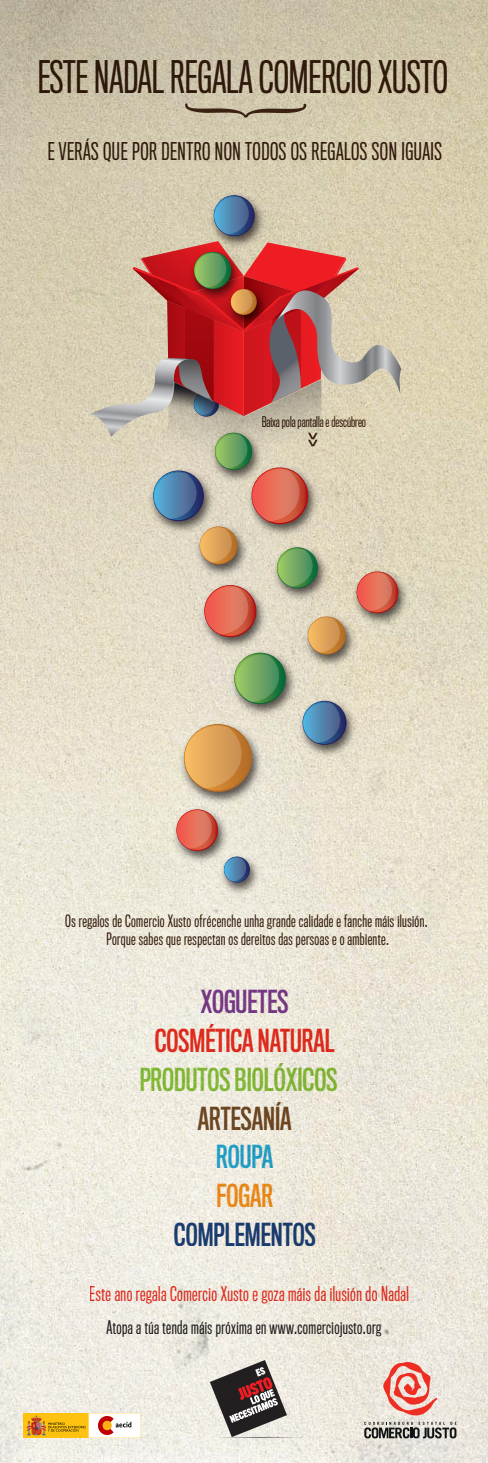
<style>
.page{position:relative;width:488px;height:1463px;background:#fff}
.page>*{position:absolute;margin:0;border:0;box-sizing:border-box;transform-origin:0 0}
.t1{font:41.25px "Titling Gothic FB Comp";color:#3a2111}
.t2{font:29.17px "Titling Gothic FB Comp Standard";color:#8bc63e}
.t3{font:29.17px "Titling Gothic FB Comp Standard";color:#ee2e22}
.t4{font:29.17px "Titling Gothic FB Comp Standard";color:#1d417e}
.t5{font:29.17px "Titling Gothic FB Comp Standard";color:#744c27}
.t6{font:29.17px "Titling Gothic FB Comp Standard";color:#7e3e98}
.t7{font:29.17px "Titling Gothic FB Comp Standard";color:#24aae1}
.t8{font:29.17px "Titling Gothic FB Comp Standard";color:#f7931d}
.t9{font:22.5px "Titling Gothic FB Comp";letter-spacing:.025em;color:#3a2111}
.t10{font:19.42px "Arial Unicode MS";color:#3a2111;scale:.7 1}
.t11{font:18.75px "Titling Gothic FB Comp";letter-spacing:.025em;color:#ee2e22}
.t12{font:17.25px "Titling Gothic FB Comp";letter-spacing:.025em;color:#231f20}
.t13{font:15.75px/18px "Titling Gothic FB Comp";letter-spacing:.025em;color:#3a2111;text-align:center}
.t14{font:13.5px "Titling Gothic FB Comp";color:#3a2111}
</style>
<div class="page">
<img style="left:0;top:0;width:487px;height:1462px">
<svg style="left:218px;top:1436px;width:94px;height:1px"></svg>
<svg style="left:210px;top:1360px;width:77px;height:77px;background:#8f827f"></svg>
<img style="left:23px;top:1413px;width:118px;height:24px">
<svg style="left:383px;top:1361px;width:54px;height:54px;background:#eca197"></svg>
<svg style="left:364px;top:1421px;width:92px;height:17px;background:#93928d"></svg>
<img style="left:114px;top:521px;width:270px;height:39px">
<svg style="left:185px;top:103px;width:121px;height:15px;background:#ab9e86"></svg>
<img style="left:268px;top:541px;width:64px;height:64px">
<svg style="left:277px;top:547px;width:41px;height:41px"></svg>
<svg style="left:277px;top:548px;width:40px;height:39px"></svg>
<svg style="left:278px;top:549px;width:34px;height:37px"></svg>
<img style="left:226px;top:646px;width:74px;height:75px">
<svg style="left:234px;top:652px;width:52px;height:52px"></svg>
<svg style="left:234px;top:653px;width:50px;height:50px"></svg>
<svg style="left:236px;top:654px;width:43px;height:48px;background:#72a665"></svg>
<img style="left:252px;top:521px;width:70px;height:20px">
<img style="left:348px;top:565px;width:64px;height:65px">
<svg style="left:356px;top:571px;width:42px;height:42px"></svg>
<svg style="left:357px;top:572px;width:40px;height:40px"></svg>
<svg style="left:357px;top:572px;width:35px;height:39px"></svg>
<img style="left:196px;top:579px;width:75px;height:75px">
<svg style="left:204px;top:585px;width:52px;height:52px"></svg>
<svg style="left:204px;top:585px;width:51px;height:51px"></svg>
<svg style="left:205px;top:586px;width:43px;height:48px;background:#e0725e"></svg>
<img style="left:168px;top:803px;width:64px;height:64px">
<svg style="left:176px;top:809px;width:42px;height:42px"></svg>
<svg style="left:177px;top:810px;width:40px;height:40px"></svg>
<svg style="left:177px;top:810px;width:34px;height:38px"></svg>
<img style="left:191px;top:521px;width:61px;height:60px">
<svg style="left:200px;top:526px;width:37px;height:38px"></svg>
<div style="left:200px;top:527px;width:36px;height:36px;background:#b77128;border-radius:18px"></div>
<svg style="left:200px;top:527px;width:32px;height:35px"></svg>
<img style="left:176px;top:718px;width:90px;height:90px">
<svg style="left:184px;top:724px;width:68px;height:68px"></svg>
<svg style="left:184px;top:725px;width:66px;height:65px"></svg>
<svg style="left:185px;top:725px;width:56px;height:63px;background:#dba45f"></svg>
<img style="left:299px;top:610px;width:61px;height:61px">
<svg style="left:308px;top:616px;width:37px;height:38px"></svg>
<div style="left:308px;top:617px;width:36px;height:36px;background:#b77128;border-radius:18px"></div>
<svg style="left:308px;top:617px;width:32px;height:35px"></svg>
<img style="left:145px;top:521px;width:73px;height:17px">
<svg style="left:88px;top:241px;width:313px;height:280px;background:#c59889"></svg>
<img style="left:294px;top:695px;width:67px;height:66px">
<div style="left:302px;top:701px;width:44px;height:44px;background:#252161;border-radius:50%"></div>
<div style="left:303px;top:701px;width:42px;height:43px;background:#25306b;border-radius:21px"></div>
<svg style="left:303px;top:702px;width:37px;height:41px;background:#5885ab"></svg>
<img style="left:215px;top:850px;width:49px;height:49px">
<svg style="left:224px;top:856px;width:26px;height:26px"></svg>
<div style="left:224px;top:857px;width:25px;height:25px;background:#25326c;border-radius:13px"></div>
<svg style="left:224px;top:857px;width:22px;height:24px"></svg>
<img style="left:205px;top:189px;width:64px;height:64px">
<svg style="left:213px;top:195px;width:41px;height:41px"></svg>
<svg style="left:214px;top:196px;width:39px;height:39px"></svg>
<svg style="left:214px;top:197px;width:34px;height:37px"></svg>
<h1 class="t1" style="left:37px;top:53px;width:412px">ESTE NADAL REGALA COMERCIO XUSTO</h1>
<h3 class="t9" style="left:47px;top:139px;width:396px">E VERÁS QUE POR DENTRO NON TODOS OS REGALOS SON IGUAIS</h3>
<p class="t14" style="left:261px;top:414px;width:106px">Baixa pola pantalla e descúbreo</p>
<p class="t10" style="left:299px;top:447px;width:23px;rotate:-90deg">&lt;&lt;</p>
<p class="t13" style="left:65px;top:912px;width:363px">Os regalos de Comercio Xusto ofrécenche unha grande calidade e fanche máis ilusión.<br>Porque sabes que respectan os dereitos das persoas e o ambiente.</p>
<h2 class="t6" style="left:201px;top:985px;width:89px">XOGUETES</h2>
<h2 class="t3" style="left:155px;top:1024px;width:181px">COSMÉTICA NATURAL</h2>
<h2 class="t2" style="left:139px;top:1062px;width:200px">PRODUTOS BIOLÓXICOS</h2>
<h2 class="t5" style="left:198px;top:1101px;width:95px">ARTESANÍA</h2>
<h2 class="t7" style="left:216px;top:1140px;width:59px">ROUPA</h2>
<h2 class="t8" style="left:216px;top:1178px;width:58px">FOGAR</h2>
<h2 class="t4" style="left:174px;top:1217px;width:143px">COMPLEMENTOS</h2>
<p class="t11" style="left:90px;top:1282px;width:320px">Este ano regala Comercio Xusto e goza máis da ilusión do Nadal</p>
<p class="t12" style="left:106px;top:1317px;width:276px">Atopa a túa tenda máis próxima en www.comerciojusto.org</p>
</div>
